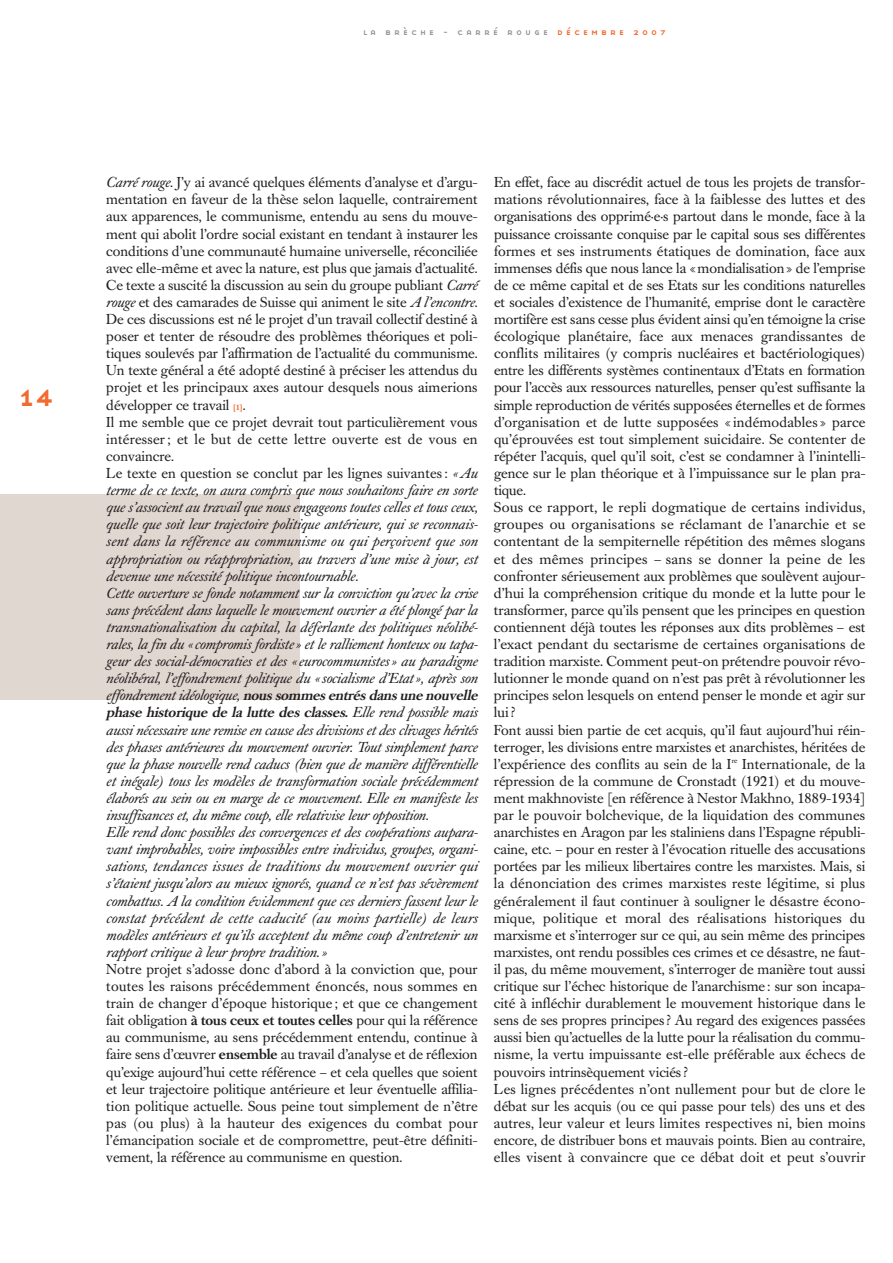
<style>
.page{position:relative;width:893px;height:1263px;background:#fff}
.page>*{position:absolute;margin:0;border:0;box-sizing:border-box;transform-origin:0 0}
.t1{font:30px "Base Nine Small Caps";color:#f26a30}
.t2{font:14.25px/17.1px "Caslon Book BE";color:#231f20;text-align:justify}
.t3{font:italic 14.25px/17.1px "Caslon Book BE";color:#231f20}
.t4{font:9px "Base Nine Small Caps";letter-spacing:.335em;color:#939598}
.s1{color:#f26a30}
.s2{font-style:normal}
.s3{font-weight:700;font-style:normal;font-size:7.5px;color:#f26a30}
.s4{font-weight:500}
</style>
<div class="page">
<div style="left:0;top:494px;width:299px;height:206px;background:#e1d7d1"></div>
<p class="t4" style="left:363px;top:26px;width:304px">la brèche - carré rouge <span class="s1">décembre 2007</span></p>
<h1 class="t1" style="left:17px;top:378px;width:40px">14</h1>
<p class="t3" style="left:106px;top:176px;width:376px">Carré rouge<span class="s2">. J’y ai avancé quelques éléments d’analyse et d’argu&shy;mentation en faveur de la thèse selon laquelle, contrairement aux apparences, le communisme, entendu au sens du mouve&shy;ment qui abolit l’ordre social existant en tendant à instaurer les conditions d’une communauté humaine universelle, réconciliée avec elle-même et avec la nature, est plus que jamais d’actualité.<br>Ce texte a suscité la discussion au sein du groupe publiant</span> Carré rouge <span class="s2">et des camarades de Suisse qui animent le site</span> A l’encontre<span class="s2">.<br>De ces discussions est né le projet d’un travail collectif destiné à poser et tenter de résoudre des problèmes théoriques et poli&shy;tiques soulevés par l’affirmation de l’actualité du communisme.<br>Un texte général a été adopté destiné à préciser les attendus du projet et les principaux axes autour desquels nous aimerions développer ce travail</span> <span class="s3">[1]</span><span class="s2">.<br>Il me semble que ce projet devrait tout particulièrement vous intéresser ; et le but de cette lettre ouverte est de vous en convaincre.<br>Le texte en question se conclut par les lignes suivantes :</span> « Au terme de ce texte, on aura compris que nous souhaitons faire en sorte que s’associent au travail que nous engageons toutes celles et tous ceux, quelle que soit leur trajectoire politique antérieure, qui se reconnais&shy;sent dans la référence au communisme ou qui perçoivent que son appropriation ou réappropriation, au travers d’une mise à jour, est devenue une nécessité politique incontournable.<br>Cette ouverture se fonde notamment sur la conviction qu’avec la crise sans précédent dans laquelle le mouvement ouvrier a été plongé par la transnationalisation du capital, la déferlante des politiques néolibé&shy;rales, la fin du «compromis fordiste» et le ralliement honteux ou tapa&shy;geur des social-démocraties et des «eurocommunistes» au paradigme néolibéral, l’effondrement politique du «socialisme d’Etat», après son effo n dre m e n t idéo logiq u e, <span class="s4">noussommesentrésdansune nouvelle phase historique de la lutte des classes.</span>Elle rend possible mais aussi nécessaire une remise en cause des divisions et des clivages hérités des phases antérieures du mouvement ouvrier. Tout simplement parce que la phase nouvelle rend caducs (bien que de manière différentielle et inégale) tous les modèles de transformation sociale précédemment élaborés au sein ou en marge de ce mouvement. Elle en manifeste les insuffisances et, du même coup, elle relativise leur opposition.<br>Elle rend donc possibles des convergences et des coopérations aupara&shy;vant improbables, voire impossibles entre individus, groupes, organi&shy;sations, tendances issues de traditions du mouvement ouvrier qui s’étaient jusqu’alors au mieux ignorés, quand ce n’est pas sévèrement combattus. A la condition évidemment que ces derniers fassent leur le constat précédent de cette caducité (au moins partielle) de leurs modèles antérieurs et qu’ils acceptent du même coup d’entretenir un rapport critique à leur propre tradition.»</p>
<p class="t2" style="left:106px;top:962px;width:373px">Notre projet s’adosse donc d’abord à la conviction que, pour toutes les raisons précédemment énoncés, nous sommes en train de changer d’époque historique ; et que ce changement fait obligation <span class="s4">à tous ceux et toutes celles</span> pour qui la référence au communisme, au sens précédemment entendu, continue à faire sens d’œuvrer <span class="s4">ensemble</span> au travail d’analyse et de réflexion qu’exige aujourd’hui cette référence – et cela quelles que soient et leur trajectoire politique antérieure et leur éventuelle affilia&shy;tion politique actuelle. Sous peine tout simplement de n’être pas (ou plus) à la hauteur des exigences du combat pour l’émancipation sociale et de compromettre, peut-être définiti&shy;vement, la référence au communisme en question.</p>
<p class="t2" style="left:494px;top:175px;width:373px;text-align:left">En effet, face au discrédit actuel de tous les projets de transfor&shy;mations révolutionnaires, face à la faiblesse des luttes et des organisations des opprimé·e·s partout dans le monde, face à la puissance croissante conquise par le capital sous ses différentes formes et ses instruments étatiques de domination, face aux immenses défis que nous lance la «mondialisation» de l’emprise de ce même capital et de ses Etats sur les conditions naturelles et sociales d’existence de l’humanité, emprise dont le caractère mortifère est sans cesse plus évident ainsi qu’en témoigne la crise écologique planétaire, face aux menaces grandissantes de conflits militaires (y compris nucléaires et bactériologiques) entre les différents systèmes continentaux d’Etats en formation pour l’accès aux ressources naturelles, penser qu’est suffisante la simple reproduction de vérités supposées éternelles et de formes d’organisation et de lutte supposées « indémodables » parce qu’éprouvées est tout simplement suicidaire. Se contenter de répéter l’acquis, quel qu’il soit, c’est se condamner à l’inintelli&shy;gence sur le plan théorique et à l’impuissance sur le plan pra&shy;tique.<br>Sous ce rapport, le repli dogmatique de certains individus, groupes ou organisations se réclamant de l’anar chie et se contentant de la sempiternelle répétition des mêmes slogans et des mêmes principes – sans se donner la peine de les confronter sérieusement aux problèmes que soulèvent aujour&shy;d’hui la compréhension critique du monde et la lutte pour le transformer, parce qu’ils pensent que les principes en question contiennent déjà toutes les réponses aux dits problèmes – est l’exact pendant du sectarisme de certaines organisations de tradition marxiste. Comment peut-on prétendre pouvoir révo&shy;lutionner le monde quand on n’est pas prêt à révolutionner les principes selon lesquels on entend penser le monde et agir sur lui?<br>Font aussi bien partie de cet acquis, qu’il faut aujourd’hui réin&shy;terroger, les divisions entre marxistes et anarchistes, héritées de l’expérience des conflits au sein de la I<sup>re</sup> Inter nationale, de la répression de la commune de Cronstadt (1921) et du mouve&shy;ment makhnoviste [en référence à Nestor Makhno, 1889-1934] par le pouvoir bolchevique, de la liquidation des communes anarchistes en Aragon par les staliniens dans l’Espagne républi&shy;caine, etc. – pour en rester à l’évocation rituelle des accusations portées par les milieux libertaires contre les marxistes. Mais, si la dénonciation des crimes marxistes reste légitime, si plus généralement il faut continuer à souligner le désastre écono&shy;mique, politique et moral des réalisations historiques du marxisme et s’interroger sur ce qui, au sein même des principes marxistes, ont rendu possibles ces crimes et ce désastre, ne faut&shy;il pas, du même mouvement, s’interroger de manière tout aussi critique sur l’échec historique de l’anarchisme: sur son incapa&shy;cité à infléchir durablement le mouvement historique dans le sens de ses propres principes? Au regard des exigences passées aussi bien qu’actuelles de la lutte pour la réalisation du commu&shy;nisme, la vertu impuissante est-elle préférable aux échecs de pouvoirs intrinsèquement viciés?<br>Les lignes précédentes n’ont nullement pour but de clore le débat sur les acquis (ou ce qui passe pour tels) des uns et des autres, leur valeur et leurs limites respectives ni, bien moins encore, de distribuer bons et mauvais points. Bien au contraire, elles visent à convaincre que ce débat doit et peut s’ouvrir</p>
</div>
